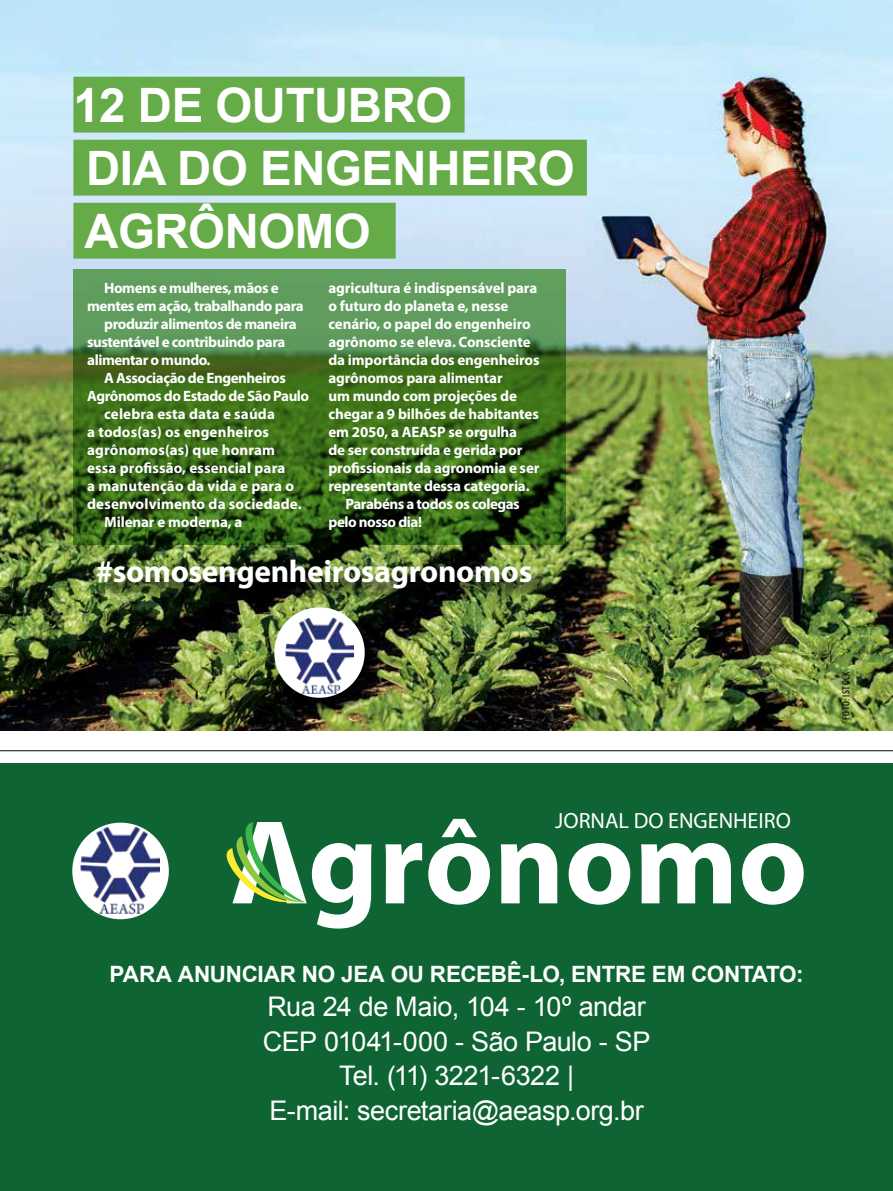
<style>
.page{position:relative;width:893px;height:1191px;background:#fff}
.page>*{position:absolute;margin:0;border:0;box-sizing:border-box;transform-origin:0 0}
.t1{font:700 47.4px/63px "Arial";letter-spacing:-.01em;color:#fff}
.t2{font:700 31.5px "Myriad Pro";letter-spacing:-.01em;color:#fff}
.t3{font:27px/34.5px "Arial";letter-spacing:-.02em;color:#fff;text-align:center}
.t4{font:700 22.5px "Arial";letter-spacing:-.015em;color:#fff}
.t5{font:22.05px "Myriad Pro";color:#fff}
.t6{font:700 15px "Myriad Pro";letter-spacing:-.01em;color:#fff}
.t7{font:700 15px "Myriad Pro";letter-spacing:-.03em;color:#fff}
.t8{font:700 15px "Myriad Pro";letter-spacing:.01em;color:#fff}
.t9{font:condensed 10.5px "Myriad Pro";letter-spacing:.05em;color:#000}
</style>
<div class="page">
<div style="left:0;top:764px;width:893px;height:427px;background:#0f6433"></div>
<hr style="left:0;top:750px;width:893px;height:1px;background:#000">
<div style="left:72px;top:822px;width:97px;height:97px;background:#fff;border-radius:50%"></div>
<img style="left:80px;top:826px;width:79px;height:88px">
<svg style="left:385px;top:843px;width:37px;height:60px"></svg>
<svg style="left:428px;top:819px;width:62px;height:85px"></svg>
<svg style="left:501px;top:843px;width:56px;height:60px"></svg>
<svg style="left:569px;top:843px;width:61px;height:61px"></svg>
<svg style="left:641px;top:843px;width:90px;height:60px"></svg>
<svg style="left:742px;top:843px;width:62px;height:61px"></svg>
<svg style="left:226px;top:822px;width:146px;height:106px"></svg>
<img style="left:0;top:0;width:893px;height:730px">
<div style="left:73px;top:77px;width:392px;height:56px;background:#65ab47"></div>
<div style="left:73px;top:140px;width:514px;height:56px;background:#65ab47"></div>
<div style="left:73px;top:203px;width:323px;height:56px;background:#65ab47"></div>
<div style="left:277px;top:609px;width:106px;height:107px;background:#000;opacity:.75"></div>
<div style="left:274px;top:607px;width:91px;height:90px;background:#fff;border-radius:50%"></div>
<img style="left:285px;top:617px;width:69px;height:77px">
<div style="left:100px;top:562px;width:450px;height:45px;background:#000;opacity:.75"></div>
<svg style="left:73px;top:268px;width:493px;height:276px;background:#43752c"></svg>
<h1 class="t1" style="left:73px;top:75px;width:503px">12 DE OUTUBRO<br>DIA DO ENGENHEIRO<br>AGRÔNOMO</h1>
<p class="t7" style="left:104px;top:278px;width:176px">Homens e mulheres, mãos e</p>
<p class="t7" style="left:87px;top:296px;width:218px">mentes em ação, trabalhando para</p>
<p class="t7" style="left:104px;top:314px;width:194px">produzir alimentos de maneira</p>
<p class="t7" style="left:87px;top:332px;width:200px">sustentável e contribuindo para</p>
<p class="t7" style="left:87px;top:350px;width:125px">alimentar o mundo.</p>
<p class="t7" style="left:104px;top:368px;width:183px">A Associação de Engenheiros</p>
<p class="t7" style="left:87px;top:386px;width:224px">Agrônomos do Estado de São Paulo</p>
<p class="t8" style="left:104px;top:404px;width:172px">celebra esta data e saúda</p>
<p class="t8" style="left:87px;top:422px;width:183px">a todos(as) os engenheiros</p>
<p class="t8" style="left:87px;top:440px;width:189px">agrônomos(as) que honram</p>
<p class="t8" style="left:87px;top:458px;width:200px">essa profissão, essencial para</p>
<p class="t8" style="left:87px;top:476px;width:208px">a manutenção da vida e para o</p>
<p class="t8" style="left:87px;top:494px;width:216px">desenvolvimento da sociedade.</p>
<p class="t6" style="left:104px;top:512px;width:140px">Milenar e moderna, a</p>
<p class="t6" style="left:328px;top:278px;width:210px">agricultura é indispensável para</p>
<p class="t6" style="left:328px;top:296px;width:182px">o futuro do planeta e, nesse</p>
<p class="t6" style="left:328px;top:314px;width:204px">cenário, o papel do engenheiro</p>
<p class="t6" style="left:328px;top:332px;width:204px">agrônomo se eleva. Consciente</p>
<p class="t6" style="left:328px;top:350px;width:213px">da importância dos engenheiros</p>
<p class="t6" style="left:328px;top:368px;width:176px">agrônomos para alimentar</p>
<p class="t6" style="left:328px;top:386px;width:190px">um mundo com projeções de</p>
<p class="t6" style="left:328px;top:404px;width:212px">chegar a 9 bilhões de habitantes</p>
<p class="t6" style="left:328px;top:422px;width:190px">em 2050, a AEASP se orgulha</p>
<p class="t6" style="left:328px;top:440px;width:195px">de ser construída e gerida por</p>
<p class="t6" style="left:328px;top:458px;width:212px">profissionais da agronomia e ser</p>
<p class="t6" style="left:328px;top:476px;width:203px">representante dessa categoria.</p>
<p class="t7" style="left:345px;top:494px;width:176px">Parabéns a todos os colegas</p>
<p class="t7" style="left:328px;top:512px;width:95px">pelo nosso dia!</p>
<h2 class="t2" style="left:96px;top:551px;width:438px">#somosengenheirosagronomos</h2>
<h3 class="t5" style="left:555px;top:807px;width:237px">JORNAL DO ENGENHEIRO</h3>
<p class="t9" style="left:840px;top:720px;width:50px;rotate:-90deg">FOTO: ISTOCK</p>
<h3 class="t4" style="left:110px;top:959px;width:695px">PARA ANUNCIAR NO JEA OU RECEBÊ-LO, ENTRE EM CONTATO:</h3>
<h3 class="t3" style="left:263px;top:990px;width:389px">Rua 24 de Maio, 104 - 10º andar<br>CEP 01041-000 - São Paulo - SP<br>Tel. (11) 3221-6322 |<br>E-mail: secretaria@aeasp.org.br</h3>
</div>
